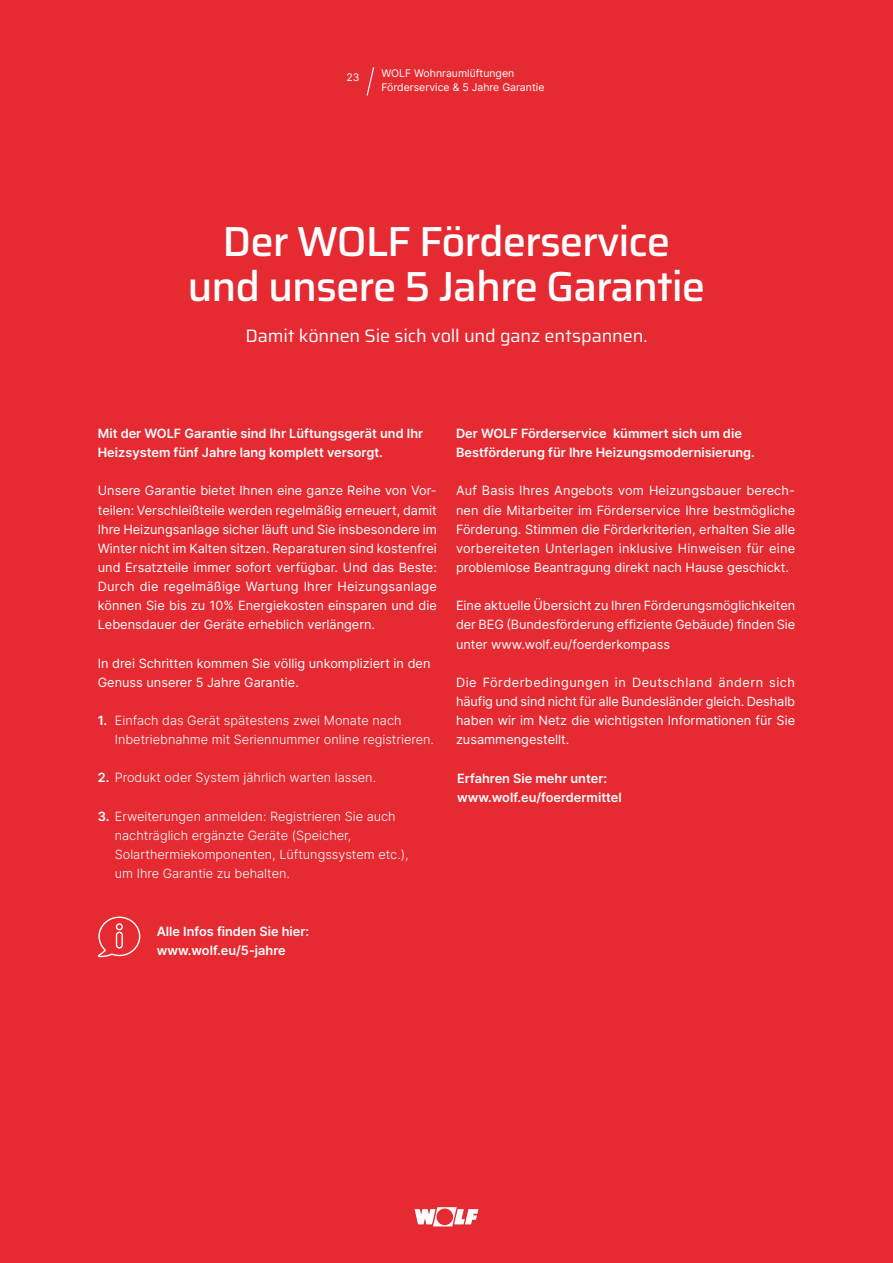
<style>
.page{position:relative;width:893px;height:1263px;background:#e62a32}
.page>*{position:absolute;margin:0;border:0;box-sizing:border-box;transform-origin:0 0}
.t1{font:500 42px/45px "Saira";letter-spacing:-.025em;color:#fff;text-align:center}
.t2{font:18px "Saira";letter-spacing:-.01em;color:#fff}
.t3{font:12.75px/19.2px "Inter";color:#fff;text-align:justify}
.t4{font:300 12.75px/19.2px "Inter";color:#fff}
.t5{font:600 12.75px/19.2px "Inter";color:#fff}
.t6{font:10.5px/13.5px "Inter";color:#fff}
.s1{font-weight:600}
</style>
<div class="page">
<svg style="left:98px;top:916px;width:42px;height:41px"></svg>
<svg style="left:415px;top:1207px;width:63px;height:19px"></svg>
<div style="left:436px;top:1208px;width:17px;height:17px;background:#e62a32;border-radius:50%"></div>
<svg style="left:366px;top:67px;width:9px;height:29px"></svg>
<p class="t6" style="left:346px;top:71px;width:15px">23</p>
<p class="t6" style="left:381px;top:66px;width:164px">WOLF Wohnraumlüftungen<br>Förderservice &amp; 5 Jahre Garantie</p>
<h1 class="t1" style="left:188px;top:217px;width:519px">Der WOLF Förderservice und unsere 5 Jahre Garantie</h1>
<h2 class="t2" style="left:245px;top:321px;width:404px">Damit können Sie sich voll und ganz entspannen.</h2>
<p class="t5" style="left:98px;top:423px;width:327px">Mit der WOLF Garantie sind Ihr Lüftungsgerät und Ihr<br>Heizsystem fünf Jahre lang komplett versorgt.</p>
<p class="t5" style="left:456px;top:423px;width:300px">Der WOLF Förderservice kümmert sich um die<br>Bestförderung für Ihre Heizungsmodernisierung.</p>
<p class="t3" style="left:456px;top:481px;width:341px">Auf Basis Ihres Angebots vom Heizungsbauer berech&shy;nen die Mitarbeiter im Förderservice Ihre bestmögliche Förderung. Stimmen die Förderkriterien, erhalten Sie alle vorbereiteten Unterlagen inklusive Hinweisen für eine problemlose Beantragung direkt nach Hause geschickt.</p>
<p class="t3" style="left:456px;top:596px;width:341px">Eine aktuelle Übersicht zu Ihren Förderungsmöglichkeiten der BEG (Bundesförderung effiziente Gebäude) finden Sie unter www.wolf.eu/foerderkompass</p>
<p class="t3" style="left:456px;top:672px;width:341px">Die Förderbedingungen in Deutschland ändern sich häufig und sind nicht für alle Bundesländer gleich. Deshalb haben wir im Netz die wichtigsten Informationen für Sie zusammengestellt.</p>
<p class="t3" style="left:98px;top:481px;width:341px">Unsere Garantie bietet Ihnen eine ganze Reihe von Vor&shy;teilen: Verschleißteile werden regelmäßig erneuert, damit Ihre Heizungsanlage sicher läuft und Sie insbesondere im Winter nicht im Kalten sitzen. Reparaturen sind kostenfrei und Ersatzteile immer sofort verfügbar. Und das Beste:<br>Durch die regelmäßige Wartung Ihrer Heizungsanlage können Sie bis zu 10% Energiekosten einsparen und die Lebensdauer der Geräte erheblich verlängern.</p>
<p class="t3" style="left:98px;top:653px;width:334px">In drei Schritten kommen Sie völlig unkompliziert in den<br>Genuss unserer 5 Jahre Garantie.</p>
<p class="t4" style="left:115px;top:710px;width:321px;text-indent:-17px"><span class="s1">1.</span> Einfach das Gerät spätestens zwei Monate nach<br>Inbetriebnahme mit Seriennummer online registrieren.</p>
<p class="t4" style="left:98px;top:768px;width:280px"><span class="s1">2.</span> Produkt oder System jährlich warten lassen.</p>
<p class="t4" style="left:115px;top:806px;width:295px;text-indent:-17px"><span class="s1">3.</span> Erweiterungen anmelden: Registrieren Sie auch nachträglich ergänzte Geräte (Speicher, Solarthermiekomponenten, Lüftungssystem etc.), um Ihre Garantie zu behalten.</p>
<p class="t5" style="left:457px;top:768px;width:166px">Erfahren Sie mehr unter: www.wolf.eu/foerdermittel</p>
<p class="t5" style="left:157px;top:921px;width:154px">Alle Infos finden Sie hier: www.wolf.eu/5-jahre</p>
</div>
